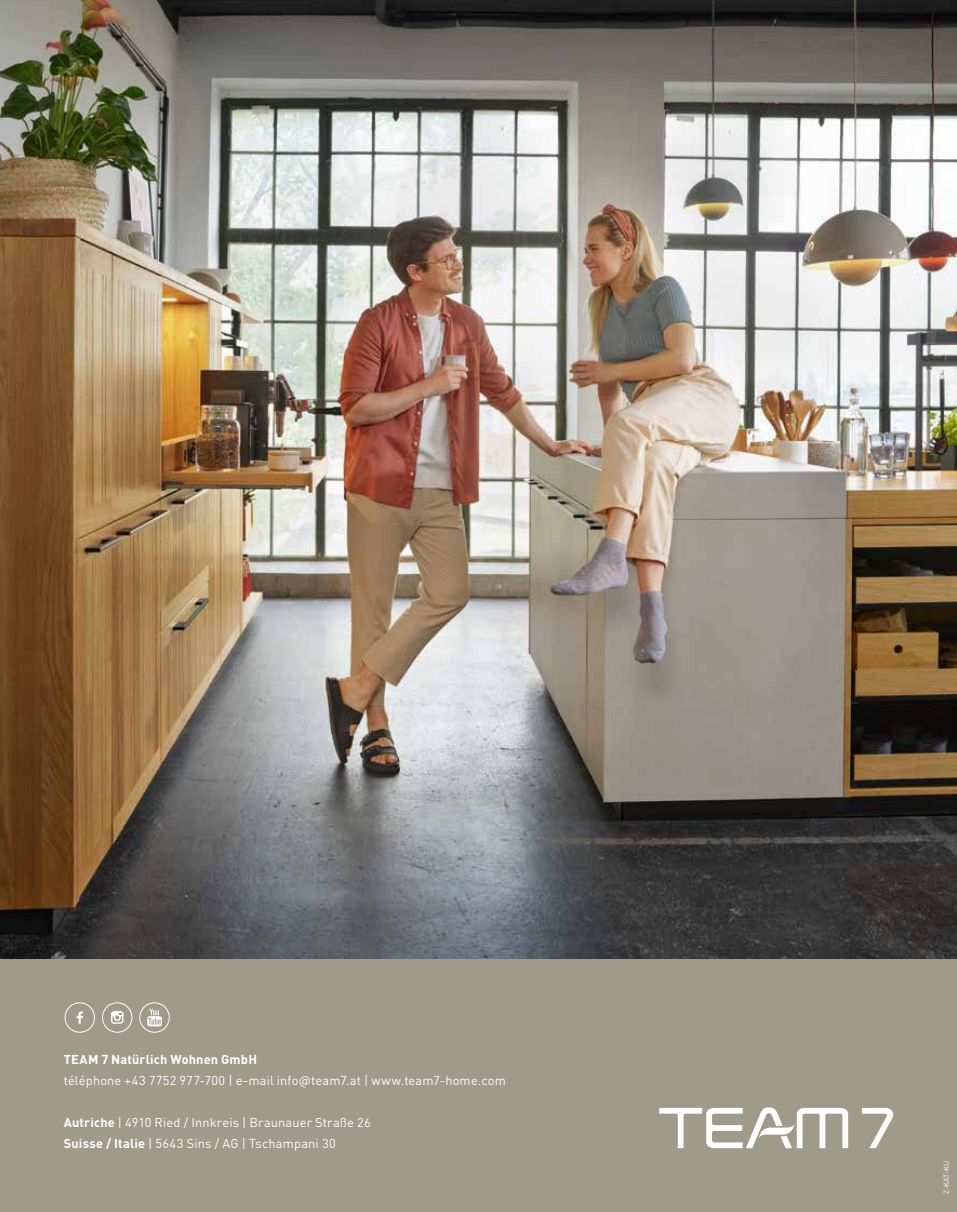
<style>
.page{position:relative;width:957px;height:1212px;background:#9e9b8a}
.page>*{position:absolute;margin:0;border:0;box-sizing:border-box;transform-origin:0 0}
.t1{font:12.75px/21px "Team 7 DIN Pro";letter-spacing:.015em;color:#fff}
.t2{font:700 12.75px "Team 7 DIN Pro";letter-spacing:.015em;color:#fff}
.t3{font:7.5px "Team 7 DIN Pro";color:#fff}
.s1{font-weight:700}
</style>
<div class="page">
<svg style="left:862px;top:1108px;width:31px;height:40px"></svg>
<svg style="left:659px;top:1107px;width:189px;height:41px"></svg>
<div style="left:65px;top:1002px;width:30px;height:31px;border:1px solid #fff;border-radius:50%"></div>
<svg style="left:77px;top:1011px;width:6px;height:12px"></svg>
<div style="left:102px;top:1002px;width:30px;height:31px;border:1px solid #fff;border-radius:50%"></div>
<div style="left:111px;top:1011px;width:12px;height:13px;border:1px solid #fff;border-radius:2px"></div>
<div style="left:114px;top:1014px;width:7px;height:7px;border:2px solid #fff;border-radius:50%"></div>
<svg style="left:111px;top:1011px;width:12px;height:9px"></svg>
<div style="left:139px;top:1002px;width:31px;height:31px;border:1px solid #fff;border-radius:50%"></div>
<svg style="left:147px;top:1008px;width:15px;height:18px"></svg>
<img style="left:0;top:0;width:957px;height:959px">
<p class="t2" style="left:64px;top:1051px;width:195px">TEAM 7 Natürlich Wohnen GmbH</p>
<p class="t1" style="left:64px;top:1070px;width:444px">téléphone +43 7752 977-700 | e-mail info@team7.at | www.team7-home.com</p>
<p class="t1" style="left:64px;top:1112px;width:308px"><span class="s1">Autriche</span> | 4910 Ried / Innkreis | Braunauer Straße 26<br><span class="s1">Suisse / Italie</span> | 5643 Sins / AG | Tschampani 30</p>
<p class="t3" style="left:941px;top:1194px;width:35px;rotate:-90deg">Z-KAT-KU</p>
</div>
